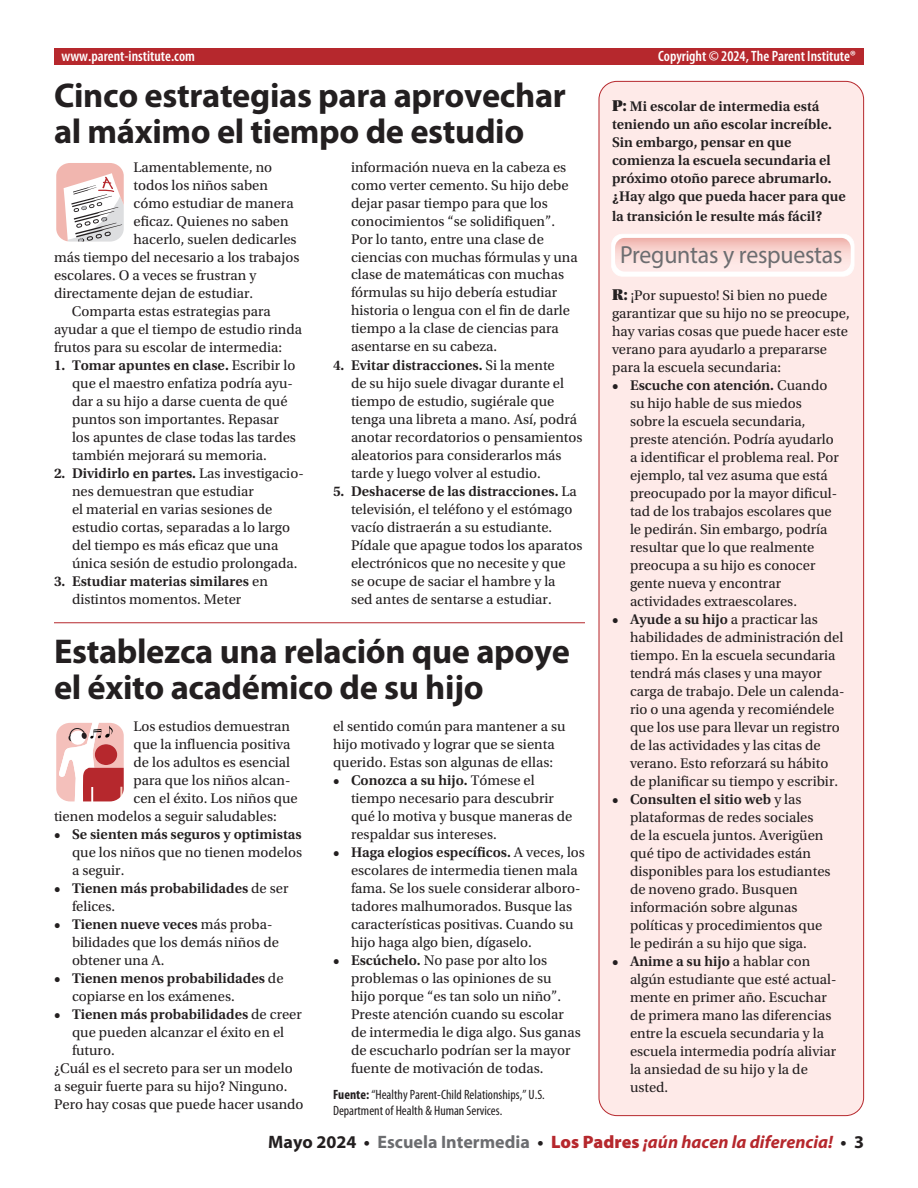
<style>
.page{position:relative;width:918px;height:1188px;background:#fff}
.page>*{position:absolute;margin:0;border:0;box-sizing:border-box;transform-origin:0 0}
.t1{font:700 34.5px/36px "Myriad Pro";letter-spacing:-.01em;color:#231f20}
.t2{font:24.75px "Block Berthold BQ";letter-spacing:-.01em;color:#6c6d70;scale:.96 1}
.t3{font:italic 700 18px "Myriad Pro";color:#b6282d}
.t4{font:600 condensed 15px "Myriad Pro";color:#fff}
.t5{font:14.7px/18px "Utopia Std";color:#231f20}
.t6{font:600 14.7px/18px "Utopia Std";color:#231f20}
.t7{font:condensed 13.5px/16.5px "Myriad Pro";color:#231f20}
.s1{font-weight:600}
.s2{font-weight:400}
.s3{font-weight:700}
.s4{font-family:"Utopia Std Black Headline";font-weight:400;font-size:16.5px}
.s5{font-family:"Utopia Std Black Headline";font-size:16.5px}
.s6{font-style:normal;color:#231f20}
.s7{font-style:normal;color:#6c6d70}
.s8{font-weight:900;font-style:normal}
</style>
<div class="page">
<svg style="left:56px;top:163px;width:68px;height:79px"></svg>
<svg style="left:56px;top:722px;width:68px;height:80px"></svg>
<div style="left:54px;top:49px;width:810px;height:16px;background:#b6282d"></div>
<hr style="left:54px;top:622px;width:531px;height:1px;background:#b6282d">
<div style="left:599px;top:81px;width:265px;height:1035px;background:#feeae8;border-radius:18px"></div>
<svg style="left:611px;top:234px;width:243px;height:42px;background:#fefdfc"></svg>
<img style="left:615px;top:238px;width:236px;height:34px">
<p class="t4" style="left:62px;top:46px;width:135px">www.parent-institute.com</p>
<p class="t4" style="left:658px;top:46px;width:199px">Copyright © 2024, The Parent Institute®</p>
<h1 class="t1" style="left:54px;top:76px;width:514px">Cinco estrategias para aprovechar al máximo el tiempo de estudio</h1>
<p class="t5" style="left:134px;top:158px;width:140px">Lamentablemente, no</p>
<p class="t5" style="left:134px;top:176px;width:136px">todos los niños saben</p>
<p class="t5" style="left:134px;top:194px;width:162px">cómo estudiar de manera</p>
<p class="t5" style="left:134px;top:212px;width:157px">eficaz. Quienes no saben</p>
<p class="t5" style="left:134px;top:230px;width:165px">hacerlo, suelen dedicarles</p>
<p class="t5" style="left:54px;top:248px;width:247px">más tiempo del necesario a los trabajos</p>
<p class="t5" style="left:54px;top:266px;width:204px">escolares. O a veces se frustran y</p>
<p class="t5" style="left:54px;top:284px;width:201px">directamente dejan de estudiar.</p>
<p class="t5" style="left:72px;top:302px;width:200px">Comparta estas estrategias para</p>
<p class="t5" style="left:54px;top:320px;width:250px">ayudar a que el tiempo de estudio rinda</p>
<p class="t5" style="left:54px;top:338px;width:230px">frutos para su escolar de intermedia:</p>
<p class="t5" style="left:72px;top:356px;width:226px;text-indent:-18px"><span class="s1">1. Tomar apuntes en clase.</span> Escribir lo que el maestro enfatiza podría ayu&shy;dar a su hijo a darse cuenta de qué puntos son importantes. Repasar los apuntes de clase todas las tardes también mejorará su memoria.</p>
<p class="t5" style="left:72px;top:464px;width:233px;text-indent:-18px"><span class="s1">2. Dividirlo en partes.</span> Las investigacio&shy;nes demuestran que estudiar<br>el material en varias sesiones de estudio cortas, separadas a lo largo del tiempo es más eficaz que una única sesión de estudio prolongada.</p>
<p class="t6" style="left:54px;top:572px;width:215px;text-align:center">3. Estudiar materias similares <span class="s2">en distintos momentos. Meter</span></p>
<p class="t5" style="left:351px;top:158px;width:228px">información nueva en la cabeza es como verter cemento. Su hijo debe dejar pasar tiempo para que los conocimientos “se solidifiquen”.<br>Por lo tanto, entre una clase de ciencias con muchas fórmulas y una clase de matemáticas con muchas fórmulas su hijo debería estudiar historia o lengua con el fin de darle tiempo a la clase de ciencias para asentarse en su cabeza.</p>
<p class="t5" style="left:351px;top:356px;width:233px;text-indent:-18px"><span class="s1">4. Evitar distracciones.</span> Si la mente<br>de su hijo suele divagar durante el tiempo de estudio, sugiérale que tenga una libreta a mano. Así, podrá anotar recordatorios o pensamientos aleatorios para considerarlos más tarde y luego volver al estudio.</p>
<p class="t5" style="left:351px;top:482px;width:233px;text-indent:-18px"><span class="s1">5. Deshacerse de las distracciones.</span> La televisión, el teléfono y el estómago vacío distraerán a su estudiante.<br>Pídale que apague todos los aparatos electrónicos que no necesite y que se ocupe de saciar el hambre y la<br>sed antes de sentarse a estudiar.</p>
<h1 class="t1" style="left:54px;top:633px;width:517px">Establezca una relación que apoye el éxito académico de su hijo</h1>
<p class="t5" style="left:134px;top:718px;width:158px">Los estudios demuestran</p>
<p class="t5" style="left:134px;top:736px;width:158px">que la influencia positiva</p>
<p class="t5" style="left:134px;top:754px;width:158px">de los adultos es esencial</p>
<p class="t5" style="left:134px;top:772px;width:159px">para que los niños alcan-</p>
<p class="t5" style="left:134px;top:790px;width:166px">cen el éxito. Los niños que</p>
<p class="t5" style="left:54px;top:808px;width:224px">tienen modelos a seguir saludables:</p>
<p class="t6" style="left:54px;top:826px;width:249px">• Se sienten más seguros y optimistas</p>
<p class="t5" style="left:72px;top:844px;width:232px">que los niños que no tienen modelos a seguir.</p>
<p class="t6" style="left:72px;top:880px;width:218px;text-indent:-18px">• Tienen más probabilidades <span class="s2">de ser felices.</span></p>
<p class="t5" style="left:72px;top:916px;width:208px;text-indent:-18px"><span class="s1">• Tienen nueve veces</span> más proba&shy;bilidades que los demás niños de obtener una A.</p>
<p class="t6" style="left:72px;top:970px;width:213px;text-indent:-18px">• Tienen menos probabilidades <span class="s2">de copiarse en los exámenes.</span></p>
<p class="t6" style="left:54px;top:1006px;width:249px">• Tienen más probabilidades <span class="s2">de creer</span></p>
<p class="t5" style="left:72px;top:1024px;width:214px">que pueden alcanzar el éxito en el</p>
<p class="t5" style="left:72px;top:1042px;width:44px">futuro.</p>
<p class="t5" style="left:54px;top:1060px;width:240px">¿Cuál es el secreto para ser un modelo</p>
<p class="t5" style="left:54px;top:1078px;width:235px">a seguir fuerte para su hijo? Ninguno.</p>
<p class="t5" style="left:54px;top:1096px;width:251px">Pero hay cosas que puede hacer usando</p>
<p class="t5" style="left:333px;top:718px;width:234px">el sentido común para mantener a su hijo motivado y lograr que se sienta querido. Estas son algunas de ellas:</p>
<p class="t5" style="left:351px;top:772px;width:223px;text-indent:-18px"><span class="s1">• Conozca a su hijo.</span> Tómese el tiempo necesario para descubrir qué lo motiva y busque maneras de respaldar sus intereses.</p>
<p class="t5" style="left:351px;top:844px;width:235px;text-indent:-18px"><span class="s1">• Haga elogios específicos.</span> A veces, los escolares de intermedia tienen mala fama. Se los suele considerar alboro&shy;tadores malhumorados. Busque las características positivas. Cuando su hijo haga algo bien, dígaselo.</p>
<p class="t5" style="left:351px;top:952px;width:231px;text-indent:-18px"><span class="s1">• Escúchelo.</span> No pase por alto los problemas o las opiniones de su<br>hijo porque “es tan solo un niño”.<br>Preste atención cuando su escolar de intermedia le diga algo. Sus ganas de escucharlo podrían ser la mayor fuente de motivación de todas.</p>
<p class="t7" style="left:333px;top:1086px;width:213px"><span class="s3">Fuente:</span> “Healthy Parent-Child Relationships,” U.S.<br>Department of Health &amp; Human Services.</p>
<p class="t6" style="left:612px;top:98px;width:235px"><span class="s4">P:</span> Mi escolar de intermedia está teniendo un año escolar increíble.<br>Sin embargo, pensar en que comienza la escuela secundaria el próximo otoño parece abrumarlo. ¿Hay algo que pueda hacer para que</p>
<p class="t6" style="left:612px;top:207px;width:212px">la transición le resulte más fácil?</p>
<h2 class="t2" style="left:620px;top:240px;width:233px">Preguntas y respuestas</h2>
<p class="t5" style="left:612px;top:287px;width:239px"><span class="s5">R:</span> ¡Por supuesto! Si bien no puede garantizar que su hijo no se preocupe, hay varias cosas que puede hacer este verano para ayudarlo a prepararse para la escuela secundaria:</p>
<p class="t5" style="left:630px;top:377px;width:211px;text-indent:-18px"><span class="s1">• Escuche con atención.</span> Cuando su hijo hable de sus miedos sobre la escuela secundaria, preste atención. Podría ayudarlo a identificar el problema real. Por ejemplo, tal vez asuma que está preocupado por la mayor dificul&shy;tad de los trabajos escolares que le pedirán. Sin embargo, podría resultar que lo que realmente preocupa a su hijo es conocer gente nueva y encontrar actividades extraescolares.</p>
<p class="t5" style="left:630px;top:611px;width:216px;text-indent:-18px"><span class="s1">• Ayude a su hijo</span> a practicar las habilidades de administración del tiempo. En la escuela secundaria tendrá más clases y una mayor carga de trabajo. Dele un calenda&shy;rio o una agenda y recomiéndele que los use para llevar un registro de las actividades y las citas de verano. Esto reforzará su hábito de planificar su tiempo y escribir.</p>
<p class="t5" style="left:630px;top:791px;width:202px;text-indent:-18px"><span class="s1">• Consulten el sitio web</span> y las plataformas de redes sociales de la escuela juntos. Averigüen qué tipo de actividades están disponibles para los estudiantes de noveno grado. Busquen información sobre algunas políticas y procedimientos que le pedirán a su hijo que siga.</p>
<p class="t5" style="left:630px;top:953px;width:208px;text-indent:-18px"><span class="s1">• Anime a su hijo</span> a hablar con algún estudiante que esté actual&shy;mente en primer año. Escuchar de primera mano las diferencias entre la escuela secundaria y la escuela intermedia podría aliviar la ansiedad de su hijo y la de usted.</p>
<p class="t3" style="left:268px;top:1130px;width:597px"><span class="s6">Mayo 2024 •</span> <span class="s7">Escuela Intermedia</span> <span class="s6">•</span> <span class="s8">Los Padres</span> ¡aún hacen la diferencia! <span class="s6">• 3</span></p>
</div>
